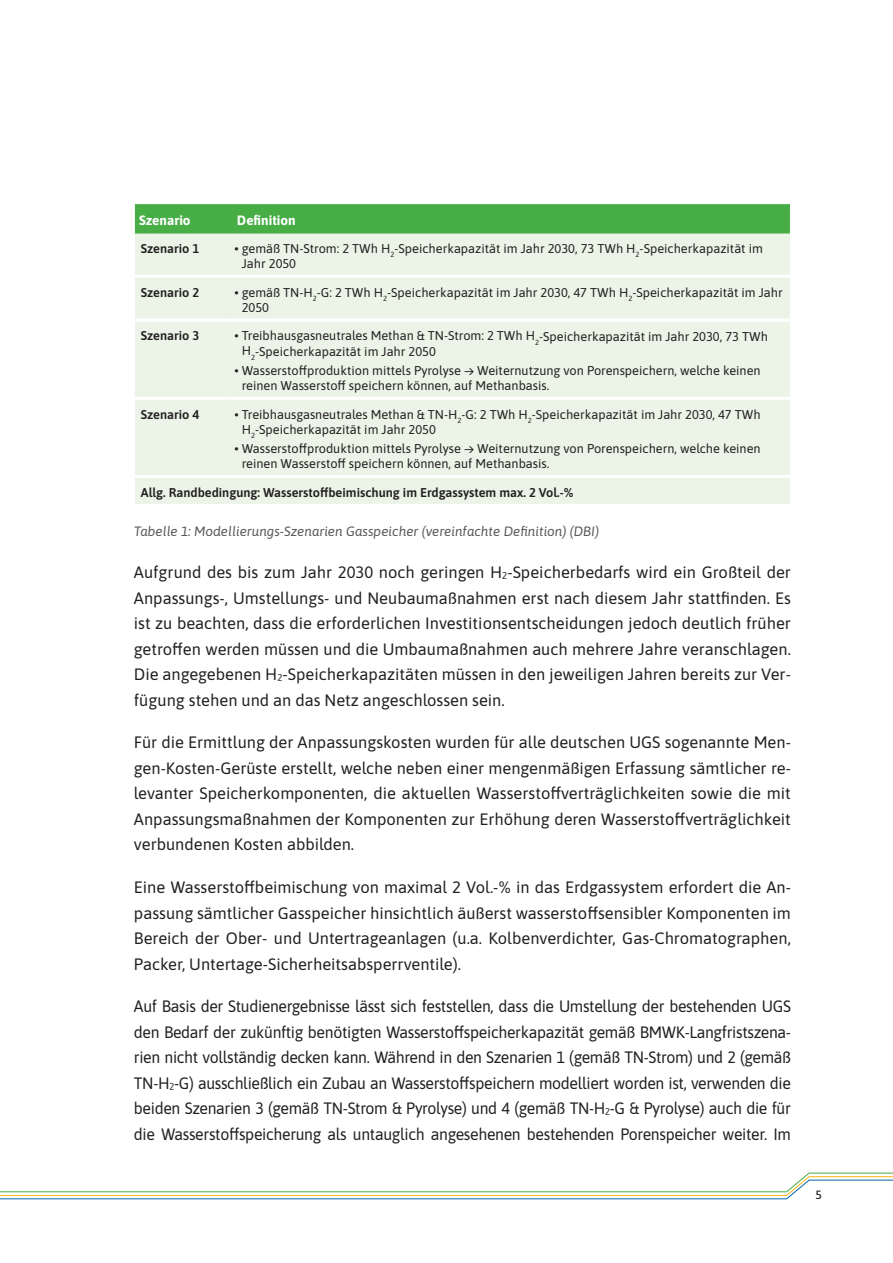
<style>
.page{position:relative;width:893px;height:1263px;background:#fff}
.page>*{position:absolute;margin:0;border:0;box-sizing:border-box;transform-origin:0 0}
.t1{font:16.5px/25.5px "Asap";color:#231f20;text-align:justify}
.t2{font:16.5px/25.5px "Asap";color:#231f20;text-align:justify;scale:.96 1}
.t3{font:italic 13.5px "Asap";color:#57585a}
.t4{font:700 13.5px "Asap";color:#fff}
.t5{font:12.75px/15px "Asap";color:#231f20}
.t6{font:600 12.75px "Asap";color:#231f20}
.t7{font:500 12px "Asap";color:#231f20}
</style>
<div class="page">
<svg style="left:0;top:1172px;width:893px;height:27px"></svg>
<div style="left:135px;top:204px;width:655px;height:30px;background:#47ad45"></div>
<div style="left:135px;top:234px;width:655px;height:270px;background:#ebf4e7"></div>
<hr style="left:135px;top:275px;width:93px;height:3px;background:#fff">
<hr style="left:228px;top:275px;width:562px;height:3px;background:#fff">
<hr style="left:135px;top:319px;width:93px;height:3px;background:#fff">
<hr style="left:228px;top:319px;width:562px;height:3px;background:#fff">
<hr style="left:135px;top:397px;width:93px;height:3px;background:#fff">
<hr style="left:228px;top:397px;width:562px;height:3px;background:#fff">
<hr style="left:135px;top:475px;width:93px;height:3px;background:#fff">
<hr style="left:228px;top:475px;width:562px;height:3px;background:#fff">
<p class="t4" style="left:139px;top:211px;width:53px">Szenario</p>
<p class="t4" style="left:237px;top:211px;width:60px">Definition</p>
<p class="t6" style="left:141px;top:239px;width:60px">Szenario 1</p>
<p class="t5" style="left:242px;top:240px;width:523px;text-indent:-7px">• gemäß TN-Strom: 2 TWh H<sub>2</sub>-Speicherkapazität im Jahr 2030, 73 TWh H<sub>2</sub>-Speicherkapazität im<br>Jahr 2050</p>
<p class="t6" style="left:141px;top:283px;width:60px">Szenario 2</p>
<p class="t5" style="left:242px;top:284px;width:542px;text-indent:-7px">• gemäß TN-H<sub>2</sub>-G: 2 TWh H<sub>2</sub>-Speicherkapazität im Jahr 2030, 47 TWh H<sub>2</sub>-Speicherkapazität im Jahr<br>2050</p>
<p class="t6" style="left:141px;top:327px;width:60px">Szenario 3</p>
<p class="t5" style="left:242px;top:328px;width:528px;text-indent:-7px">• Treibhausgasneutrales Methan &amp; TN-Strom: 2 TWh H<sub>2</sub>-Speicherkapazität im Jahr 2030, 73 TWh<br>H<sub>2</sub>-Speicherkapazität im Jahr 2050</p>
<p class="t5" style="left:242px;top:362px;width:520px;text-indent:-7px">• Wasserstoffproduktion mittels Pyrolyse → Weiternutzung von Porenspeichern, welche keinen reinen Wasserstoff speichern können, auf Methanbasis.</p>
<p class="t6" style="left:141px;top:405px;width:60px">Szenario 4</p>
<p class="t5" style="left:242px;top:406px;width:520px;text-indent:-7px">• Treibhausgasneutrales Methan &amp; TN-H<sub>2</sub>-G: 2 TWh H<sub>2</sub>-Speicherkapazität im Jahr 2030, 47 TWh<br>H<sub>2</sub>-Speicherkapazität im Jahr 2050</p>
<p class="t5" style="left:242px;top:440px;width:520px;text-indent:-7px">• Wasserstoffproduktion mittels Pyrolyse → Weiternutzung von Porenspeichern, welche keinen reinen Wasserstoff speichern können, auf Methanbasis.</p>
<p class="t6" style="left:141px;top:484px;width:434px">Allg. Randbedingung: Wasserstoffbeimischung im Erdgassystem max. 2 Vol.-%</p>
<p class="t3" style="left:134px;top:522px;width:467px">Tabelle 1: Modellierungs-Szenarien Gasspeicher (vereinfachte Definition) (DBI)</p>
<p class="t1" style="left:134px;top:559px;width:658px">Aufgrund des bis zum Jahr 2030 noch geringen H₂-Speicherbedarfs wird ein Großteil der Anpassungs-, Umstellungs- und Neubaumaßnahmen erst nach diesem Jahr stattfinden. Es ist zu beachten, dass die erforderlichen Investitionsentscheidungen jedoch deutlich früher getroffen werden müssen und die Umbaumaßnahmen auch mehrere Jahre veranschlagen.<br>Die angegebenen H₂-Speicherkapazitäten müssen in den jeweiligen Jahren bereits zur Ver&shy;fügung stehen und an das Netz angeschlossen sein.</p>
<p class="t1" style="left:134px;top:729px;width:658px">Für die Ermittlung der Anpassungskosten wurden für alle deutschen UGS sogenannte Men&shy;gen-Kosten-Gerüste erstellt, welche neben einer mengenmäßigen Erfassung sämtlicher re&shy;levanter Speicherkomponenten, die aktuellen Wasserstoffverträglichkeiten sowie die mit Anpassungsmaßnahmen der Komponenten zur Erhöhung deren Wasserstoffverträglichkeit verbundenen Kosten abbilden.</p>
<p class="t1" style="left:134px;top:873px;width:658px">Eine Wasserstoffbeimischung von maximal 2 Vol.-% in das Erdgassystem erfordert die An&shy;passung sämtlicher Gasspeicher hinsichtlich äußerst wasserstoffsensibler Komponenten im Bereich der Ober- und Untertrageanlagen (u.a. Kolbenverdichter, Gas-Chromatographen, Packer, Untertage-Sicherheitsabsperrventile).</p>
<p class="t2" style="left:134px;top:993px;width:686px">Auf Basis der Studienergebnisse lässt sich feststellen, dass die Umstellung der bestehenden UGS den Bedarf der zukünftig benötigten Wasserstoffspeicherkapazität gemäß BMWK-Langfristszena&shy;rien nicht vollständig decken kann. Während in den Szenarien 1 (gemäß TN-Strom) und 2 (gemäß TN-H₂-G) ausschließlich ein Zubau an Wasserstoffspeichern modelliert worden ist, verwenden die beiden Szenarien 3 (gemäß TN-Strom &amp; Pyrolyse) und 4 (gemäß TN-H₂-G &amp; Pyrolyse) auch die für die Wasserstoffspeicherung als untauglich angesehenen bestehenden Porenspeicher weiter. Im</p>
<p class="t7" style="left:815px;top:1187px;width:8px">5</p>
</div>
